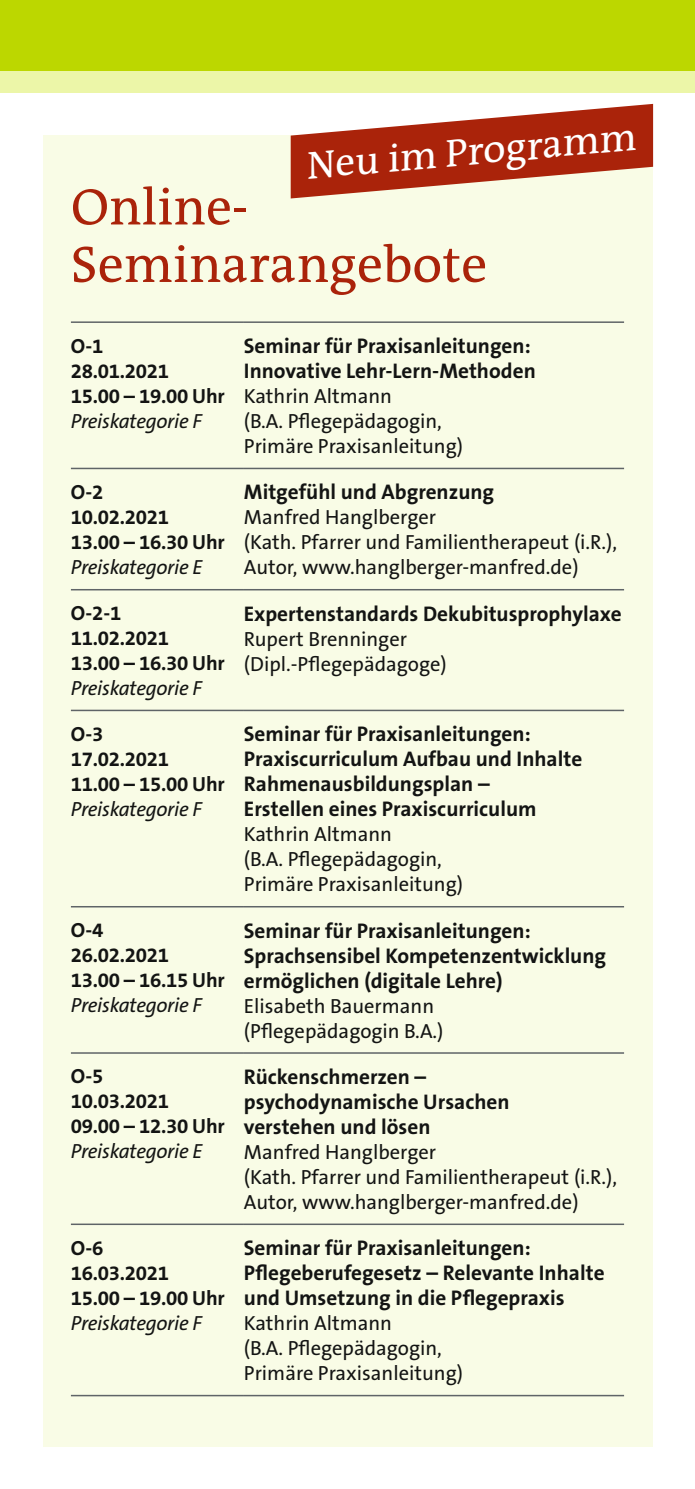
<style>
.page{position:relative;width:695px;height:1489px;background:#fff}
.page>*{position:absolute;margin:0;border:0;box-sizing:border-box;transform-origin:0 0}
.t1{font:51.75px/57.5px "The Antiqua B";color:#aa230a}
.t2{font:39px "The Antiqua B";color:#fff}
.t3{font:700 21.25px/25px "The Sans B7";color:#131413}
.t4{font:20.5px/25px "The Sans B5 Plain";color:#131413}
.t5{font:700 20.5px/25px "The Sans B7";letter-spacing:-.015em;color:#131413}
.t6{font:italic 20.5px "The Sans B5 Plain";letter-spacing:-.015em;color:#131413}
</style>
<div class="page">
<div style="left:43px;top:135px;width:609px;height:1311px;background:#f9fce6"></div>
<div style="left:0;top:0;width:694px;height:92px;background:#ecf6a8"></div>
<div style="left:0;top:0;width:694px;height:71px;background:#bcd700"></div>
<svg style="left:290px;top:104px;width:363px;height:94px"></svg>
<hr style="left:71px;top:321px;width:173px;height:2px;background:#5f6467">
<hr style="left:71px;top:467px;width:173px;height:2px;background:#5f6467">
<hr style="left:71px;top:589px;width:173px;height:1px;background:#5f6467">
<hr style="left:71px;top:709px;width:173px;height:2px;background:#5f6467">
<hr style="left:71px;top:905px;width:173px;height:2px;background:#5f6467">
<hr style="left:71px;top:1052px;width:173px;height:1px;background:#5f6467">
<hr style="left:71px;top:1223px;width:173px;height:1px;background:#5f6467">
<hr style="left:71px;top:1394px;width:173px;height:2px;background:#5f6467">
<hr style="left:244px;top:321px;width:380px;height:2px;background:#5f6467">
<hr style="left:244px;top:467px;width:380px;height:2px;background:#5f6467">
<hr style="left:244px;top:589px;width:380px;height:1px;background:#5f6467">
<hr style="left:244px;top:709px;width:380px;height:2px;background:#5f6467">
<hr style="left:244px;top:905px;width:380px;height:2px;background:#5f6467">
<hr style="left:244px;top:1052px;width:380px;height:1px;background:#5f6467">
<hr style="left:244px;top:1223px;width:380px;height:1px;background:#5f6467">
<hr style="left:244px;top:1394px;width:380px;height:2px;background:#5f6467">
<h2 class="t2" style="left:303px;top:138px;width:332px;rotate:-5deg">Neu im Programm</h2>
<h1 class="t1" style="left:71px;top:177px;width:418px">Online-<br>Seminarangebote</h1>
<p class="t5" style="left:71px;top:334px;width:155px">O-1<br>28.01.2021<br>15.00 – 19.00 Uhr</p>
<p class="t6" style="left:71px;top:409px;width:133px">Preiskategorie F</p>
<p class="t5" style="left:71px;top:480px;width:155px">O-2<br>10.02.2021<br>13.00 – 16.30 Uhr</p>
<p class="t6" style="left:71px;top:556px;width:133px">Preiskategorie E</p>
<p class="t5" style="left:71px;top:601px;width:155px">O-2-1<br>11.02.2021<br>13.00 – 16.30 Uhr</p>
<p class="t6" style="left:71px;top:677px;width:133px">Preiskategorie F</p>
<p class="t5" style="left:71px;top:722px;width:155px">O-3<br>17.02.2021<br>11.00 – 15.00 Uhr</p>
<p class="t6" style="left:71px;top:798px;width:133px">Preiskategorie F</p>
<p class="t5" style="left:71px;top:918px;width:155px">O-4<br>26.02.2021<br>13.00 – 16.15 Uhr</p>
<p class="t6" style="left:71px;top:994px;width:133px">Preiskategorie F</p>
<p class="t5" style="left:71px;top:1064px;width:155px">O-5<br>10.03.2021<br>09.00 – 12.30 Uhr</p>
<p class="t6" style="left:71px;top:1140px;width:133px">Preiskategorie E</p>
<p class="t5" style="left:71px;top:1235px;width:155px">O-6<br>16.03.2021<br>15.00 – 19.00 Uhr</p>
<p class="t6" style="left:71px;top:1311px;width:133px">Preiskategorie F</p>
<p class="t3" style="left:244px;top:334px;width:293px">Seminar für Praxisanleitungen:<br>Innovative Lehr-Lern-Methoden</p>
<p class="t4" style="left:244px;top:384px;width:220px">Kathrin Altmann<br>(B.A. Pflegepädagogin,<br>Primäre Praxisanleitung)</p>
<p class="t3" style="left:244px;top:480px;width:252px">Mitgefühl und Abgrenzung</p>
<p class="t4" style="left:244px;top:505px;width:374px">Manfred Hanglberger<br>(Kath. Pfarrer und Familientherapeut (i.R.),<br>Autor, www.hanglberger-manfred.de)</p>
<p class="t3" style="left:244px;top:601px;width:379px">Expertenstandards Dekubitusprophylaxe</p>
<p class="t4" style="left:244px;top:627px;width:204px">Rupert Brenninger (Dipl.-Pflegepädagoge)</p>
<p class="t3" style="left:244px;top:722px;width:340px">Seminar für Praxisanleitungen:<br>Praxiscurriculum Aufbau und Inhalte Rahmenausbildungsplan –<br>Erstellen eines Praxiscurriculum</p>
<p class="t4" style="left:244px;top:822px;width:220px">Kathrin Altmann<br>(B.A. Pflegepädagogin,<br>Primäre Praxisanleitung)</p>
<p class="t3" style="left:244px;top:918px;width:363px">Seminar für Praxisanleitungen:<br>Sprachsensibel Kompetenzentwicklung ermöglichen (digitale Lehre)</p>
<p class="t4" style="left:244px;top:993px;width:201px">Elisabeth Bauermann (Pflegepädagogin B.A.)</p>
<p class="t3" style="left:244px;top:1064px;width:267px">Rückenschmerzen – psychodynamische Ursachen verstehen und lösen</p>
<p class="t4" style="left:244px;top:1140px;width:374px">Manfred Hanglberger<br>(Kath. Pfarrer und Familientherapeut (i.R.),<br>Autor, www.hanglberger-manfred.de)</p>
<p class="t3" style="left:244px;top:1236px;width:362px">Seminar für Praxisanleitungen:<br>Pflegeberufegesetz – Relevante Inhalte und Umsetzung in die Pflegepraxis</p>
<p class="t4" style="left:244px;top:1311px;width:220px">Kathrin Altmann<br>(B.A. Pflegepädagogin,<br>Primäre Praxisanleitung)</p>
</div>
